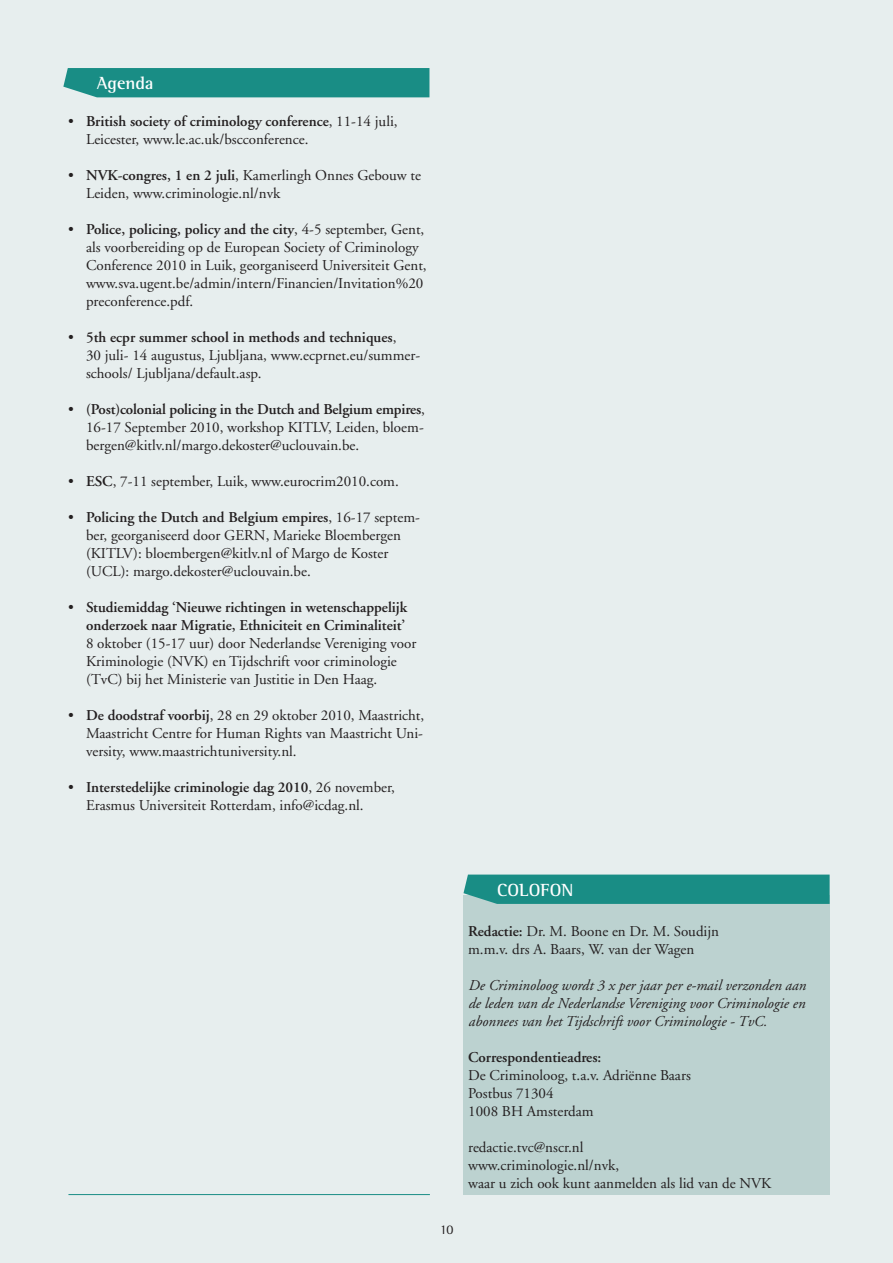
<style>
.page{position:relative;width:893px;height:1263px;background:#e7eeee}
.page>*{position:absolute;margin:0;border:0;box-sizing:border-box;transform-origin:0 0}
.t1{font:700 18px "Rotis Semi Serif";color:#fff}
.t2{font:15px/18px "Adobe Garamond";color:#231f20}
.t3{font:italic 15px/18px "Adobe Garamond";color:#231f20;text-align:justify}
.t4{font:600 15px/18px "Adobe Garamond";color:#231f20;text-align:right}
.t5{font:13.5px "Rotis Semi Serif";color:#231f20}
.s1{font-weight:600}
.s2{font-weight:400}
</style>
<div class="page">
<div style="left:63px;top:68px;width:366px;height:29px;background:#198d85"></div>
<hr style="left:68px;top:1194px;width:362px;height:1px;background:#198d85">
<div style="left:463px;top:895px;width:367px;height:299px;background:#bcd2d0"></div>
<svg style="left:463px;top:874px;width:367px;height:30px;background:#219089"></svg>
<p class="t1" style="left:97px;top:73px;width:58px">Agenda</p>
<p class="t2" style="left:86px;top:113px;width:313px;text-indent:-18px">• <span class="s1">British society of criminology conference</span>, 11-14 juli,<br>Leicester, www.le.ac.uk/bscconference.</p>
<p class="t2" style="left:86px;top:167px;width:337px;text-indent:-18px">• <span class="s1">NVK-congres, 1 en 2 juli</span>, Kamerlingh Onnes Gebouw te<br>Leiden, www.criminologie.nl/nvk</p>
<p class="t2" style="left:86px;top:221px;width:342px;text-indent:-18px">• <span class="s1">Police, policing, policy and the city</span>, 4-5 september, Gent, als voorbereiding op de European Society of Criminology Conference 2010 in Luik, georganiseerd Universiteit Gent, www.sva.ugent.be/admin/intern/Financien/Invitation%20 preconference.pdf.</p>
<p class="t2" style="left:86px;top:329px;width:336px;text-indent:-18px">• <span class="s1">5th ecpr summer school in methods and techniques</span>,<br>30 juli- 14 augustus, Ljubljana, www.ecprnet.eu/summer&shy;schools/ Ljubljana/default.asp.</p>
<p class="t2" style="left:86px;top:401px;width:340px;text-align:justify;text-indent:-18px">• <span class="s1">(Post)colonial policing in the Dutch and Belgium empires</span>, 16-17 September 2010, workshop KITLV, Leiden, bloem&shy;bergen@kitlv.nl/margo.dekoster@uclouvain.be.</p>
<p class="t2" style="left:68px;top:473px;width:332px">• <span class="s1">ESC</span>, 7-11 september, Luik, www.eurocrim2010.com.</p>
<p class="t2" style="left:86px;top:509px;width:335px;text-indent:-18px">• <span class="s1">Policing the Dutch and Belgium empires</span>, 16-17 septem&shy;ber, georganiseerd door GERN, Marieke Bloembergen (KITLV): bloembergen@kitlv.nl of Margo de Koster (UCL): margo.dekoster@uclouvain.be.</p>
<p class="t4" style="left:68px;top:599px;width:341px"><span class="s2">•</span> Studiemiddag ‘Nieuwe richtingen in wetenschappelijk onderzoek naar Migratie, Ethniciteit en Criminaliteit’</p>
<p class="t2" style="left:86px;top:635px;width:332px">8 oktober (15-17 uur) door Nederlandse Vereniging voor<br>Kriminologie (NVK) en Tijdschrift voor criminologie (TvC) bij het Ministerie van Justitie in Den Haag.</p>
<p class="t2" style="left:86px;top:707px;width:340px;text-align:justify;text-indent:-18px">• <span class="s1">De doodstraf voorbij</span>, 28 en 29 oktober 2010, Maastricht, Maastricht Centre for Human Rights van Maastricht Uni&shy;versity, www.maastrichtuniversity.nl.</p>
<p class="t2" style="left:86px;top:779px;width:310px;text-indent:-18px">• <span class="s1">Interstedelijke criminologie dag 2010</span>, 26 november,<br>Erasmus Universiteit Rotterdam, info@icdag.nl.</p>
<p class="t5" style="left:440px;top:1222px;width:15px">10</p>
<p class="t1" style="left:497px;top:879px;width:78px">COLOFON</p>
<p class="t2" style="left:468px;top:923px;width:252px"><span class="s1">Redactie:</span> Dr. M. Boone en Dr. M. Soudijn m.m.v. drs A. Baars, W. van der Wagen</p>
<p class="t3" style="left:468px;top:977px;width:339px">De Criminoloog wordt 3 x per jaar per e-mail verzonden aan de leden van de Nederlandse Vereniging voor Criminologie en abonnees van het Tijdschrift voor Criminologie - TvC.</p>
<p class="t4" style="left:468px;top:1049px;width:135px">Correspondentieadres:</p>
<p class="t2" style="left:468px;top:1067px;width:224px">De Criminoloog, t.a.v. Adriënne Baars<br>Postbus 71304<br>1008 BH Amsterdam</p>
<p class="t2" style="left:468px;top:1139px;width:305px">redactie.tvc@nscr.nl<br>www.criminologie.nl/nvk,<br>waar u zich ook kunt aanmelden als lid van de NVK</p>
</div>
